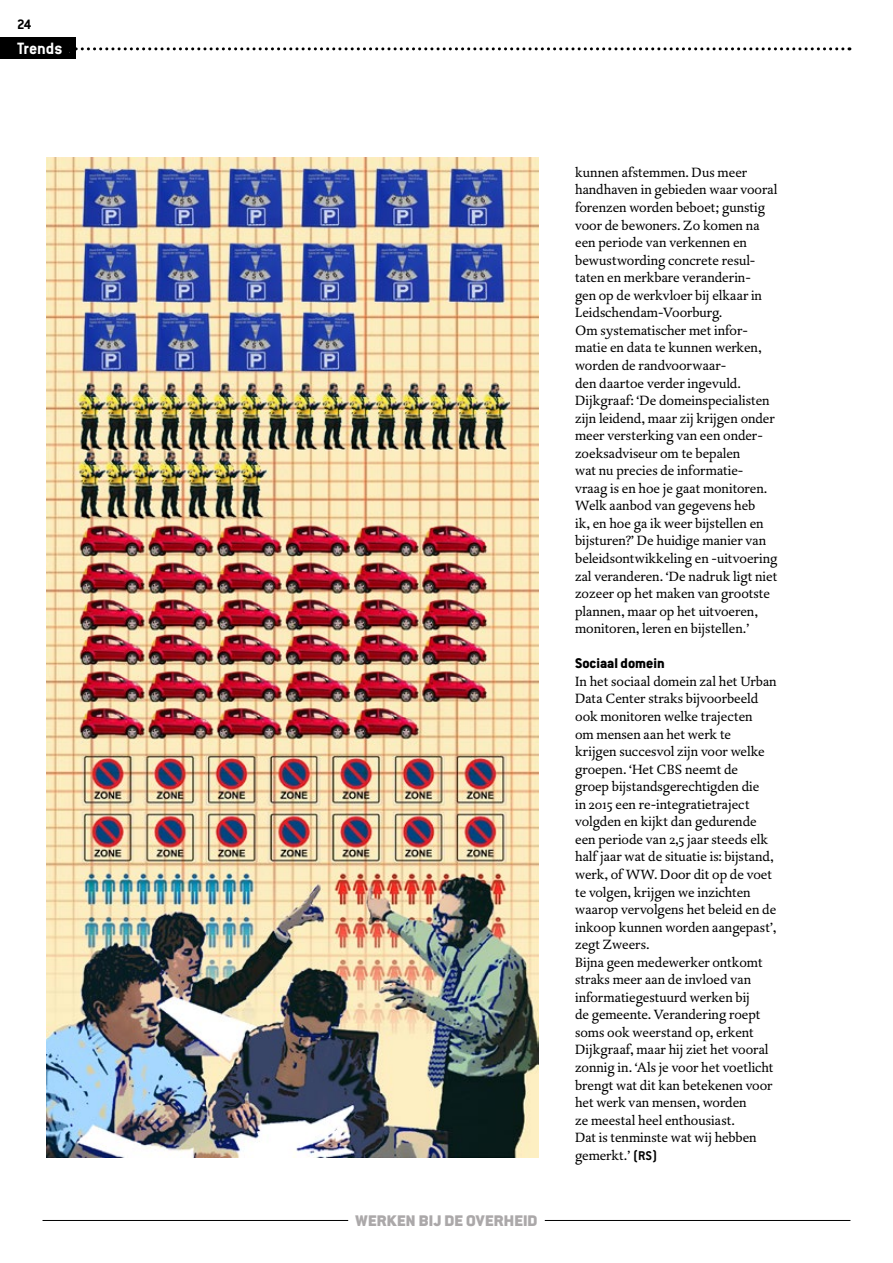
<style>
.page{position:relative;width:893px;height:1263px;background:#fff}
.page>*{position:absolute;margin:0;border:0;box-sizing:border-box;transform-origin:0 0}
.t1{font:700 18px "Conduit ITC";letter-spacing:-.005em;color:#fff}
.t2{font:16.8px "Conduit ITC Black";letter-spacing:.01em;color:#aba8a9}
.t3{font:700 15.45px "Conduit ITC Extra";color:#000}
.t4{font:700 15px "Conduit ITC";color:#000}
.t5{font:13.95px/17.5px "DTL Dorian ST";color:#000}
.s1{font-family:"Conduit ITC";font-weight:700}
</style>
<div class="page">
<svg style="left:76px;top:47px;width:767px;height:3px"></svg>
<img style="left:46px;top:157px;width:492px;height:1000px">
<div style="left:0;top:37px;width:21px;height:21px;background:#000"></div>
<div style="left:17px;top:37px;width:59px;height:21px;background:#000"></div>
<hr style="left:43px;top:1220px;width:305px;height:1px;background:#000">
<hr style="left:545px;top:1220px;width:305px;height:1px;background:#000">
<div style="left:17px;top:37px;width:52px;height:22px;background:#000"></div>
<p class="t4" style="left:17px;top:15px;width:16px">24</p>
<p class="t1" style="left:17px;top:37px;width:54px">Rubriek</p>
<p class="t1" style="left:17px;top:37px;width:47px">Trends</p>
<p class="t2" style="left:356px;top:1210px;width:183px">WERKEN BIJ DE OVERHEID</p>
<p class="t5" style="left:575px;top:164px;width:204px">kunnen afstemmen. Dus meer handhaven in gebieden waar vooral forenzen worden beboet; gunstig voor de bewoners. Zo komen na een periode van verkennen en bewustwording concrete resul&shy;taten en merkbare veranderin-<br>gen op de werkvloer bij elkaar in<br>Leidschendam-Voorburg.<br>Om systematischer met infor&shy;matie en data te kunnen werken, worden de randvoorwaar-<br>den daartoe verder ingevuld.<br>Dijkgraaf: ‘De domeinspecialisten zijn leidend, maar zij krijgen onder meer versterking van een onder&shy;zoeksadviseur om te bepalen<br>wat nu precies de informatie&shy;vraag is en hoe je gaat monitoren.<br>Welk aanbod van gegevens heb<br>ik, en hoe ga ik weer bijstellen en bijsturen?’ De huidige manier van beleidsontwikkeling en -uitvoering zal veranderen. ‘De nadruk ligt niet zozeer op het maken van grootste plannen, maar op het uitvoeren, monitoren, leren en bijstellen.’</p>
<p class="t3" style="left:575px;top:654px;width:91px">Sociaal domein</p>
<p class="t5" style="left:575px;top:673px;width:203px">In het sociaal domein zal het Urban<br>Data Center straks bijvoorbeeld ook monitoren welke trajecten<br>om mensen aan het werk te<br>krijgen succesvol zijn voor welke groepen. ‘Het CBS neemt de<br>groep bijstandsgerechtigden die<br>in 2015 een re-integratietraject volgden en kijkt dan gedurende een periode van 2,5 jaar steeds elk half jaar wat de situatie is: bijstand, werk, of WW. Door dit op de voet te volgen, krijgen we inzichten waarop vervolgens het beleid en de inkoop kunnen worden aangepast’, zegt Zweers.<br>Bijna geen medewerker ontkomt straks meer aan de invloed van informatiegestuurd werken bij<br>de gemeente. Verandering roept soms ook weerstand op, erkent<br>Dijkgraaf, maar hij ziet het vooral zonnig in. ‘Als je voor het voetlicht brengt wat dit kan betekenen voor het werk van mensen, worden<br>ze meestal heel enthousiast.<br>Dat is tenminste wat wij hebben gemerkt.’ <span class="s1">(RS)</span></p>
</div>
